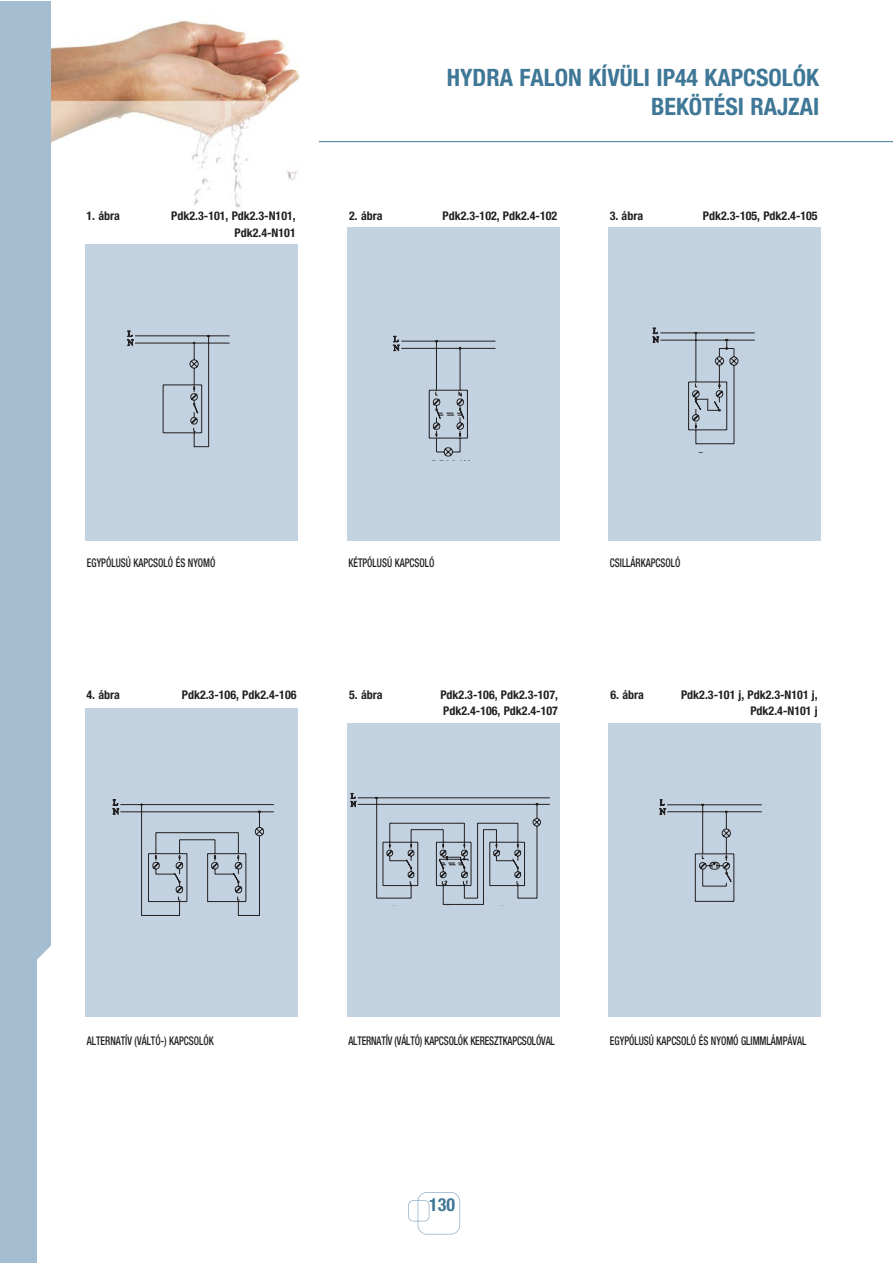
<style>
.page{position:relative;width:893px;height:1263px;background:#fff}
.page>*{position:absolute;margin:0;border:0;box-sizing:border-box;transform-origin:0 0}
.t1{font:24px/28.8px "MG Helv Neue Bold Con";color:#3f7797;text-align:right}
.t2{font:18px "MG Helv Neue Bold Con";color:#3f7797}
.t3{font:12px/16.5px "MG Helv Neue Bold Con";color:#231f20;text-align:right}
.t4{font:12px "MG Helv Neue Med Con";color:#231f20;scale:.8 1}
</style>
<div class="page">
<img style="left:51px;top:20px;width:249px;height:188px">
<hr style="left:319px;top:141px;width:573px;height:1px;background:#3f7797">
<div style="left:85px;top:244px;width:213px;height:297px;background:#c2d2e0"></div>
<div style="left:347px;top:227px;width:213px;height:314px;background:#c2d2e0"></div>
<div style="left:608px;top:227px;width:213px;height:314px;background:#c2d2e0"></div>
<div style="left:85px;top:709px;width:213px;height:308px;background:#c2d2e0"></div>
<div style="left:347px;top:723px;width:213px;height:294px;background:#c2d2e0"></div>
<div style="left:608px;top:724px;width:213px;height:293px;background:#c2d2e0"></div>
<svg style="left:127px;top:331px;width:103px;height:116px"></svg>
<svg style="left:393px;top:336px;width:103px;height:125px"></svg>
<svg style="left:652px;top:328px;width:103px;height:117px"></svg>
<svg style="left:112px;top:799px;width:162px;height:117px"></svg>
<svg style="left:350px;top:793px;width:200px;height:113px"></svg>
<svg style="left:659px;top:799px;width:103px;height:103px"></svg>
<div style="left:418px;top:1192px;width:42px;height:42px;border:2px solid #92b0c7;border-radius:9px"></div>
<div style="left:408px;top:1200px;width:21px;height:21px;border:2px solid #92b0c7;border-radius:5px"></div>
<div style="left:0;top:126px;width:36px;height:1137px;background:#a4bdd1"></div>
<svg style="left:36px;top:945px;width:15px;height:16px"></svg>
<div style="left:0;top:1px;width:51px;height:944px;background:#a4bdd1"></div>
<h1 class="t1" style="left:447px;top:65px;width:374px">HYDRA FALON KÍVÜLI IP44 KAPCSOLÓK<br>BEKÖTÉSI RAJZAI</h1>
<p class="t3" style="left:87px;top:209px;width:35px">1. ábra</p>
<p class="t3" style="left:443px;top:209px;width:116px">Pdk2.3-102, Pdk2.4-102</p>
<p class="t3" style="left:703px;top:209px;width:116px">Pdk2.3-105, Pdk2.4-105</p>
<p class="t3" style="left:349px;top:209px;width:35px">2. ábra</p>
<p class="t3" style="left:610px;top:209px;width:35px">3. ábra</p>
<p class="t3" style="left:171px;top:209px;width:126px">Pdk2.3-101, Pdk2.3-N101,<br>Pdk2.4-N101</p>
<p class="t4" style="left:87px;top:558px;width:162px">EGYPÓLUSÚ KAPCSOLÓ ÉS NYOMÓ</p>
<p class="t4" style="left:348px;top:558px;width:109px">KÉTPÓLUSÚ KAPCSOLÓ</p>
<p class="t4" style="left:610px;top:558px;width:89px">CSILLÁRKAPCSOLÓ</p>
<p class="t3" style="left:87px;top:687px;width:35px">4. ábra</p>
<p class="t3" style="left:349px;top:687px;width:35px">5. ábra</p>
<p class="t3" style="left:611px;top:687px;width:35px">6. ábra</p>
<p class="t3" style="left:440px;top:687px;width:119px;text-align:left">Pdk2.3-106, Pdk2.3-107,<br>Pdk2.4-106, Pdk2.4-107</p>
<p class="t3" style="left:681px;top:687px;width:138px">Pdk2.3-101 j, Pdk2.3-N101 j,<br>Pdk2.4-N101 j</p>
<p class="t3" style="left:182px;top:687px;width:116px">Pdk2.3-106, Pdk2.4-106</p>
<p class="t4" style="left:87px;top:1037px;width:160px">ALTERNATÍV (VÁLTÓ-) KAPCSOLÓK</p>
<p class="t4" style="left:348px;top:1037px;width:259px">ALTERNATÍV (VÁLTÓ) KAPCSOLÓK KERESZTKAPCSOLÓVAL</p>
<p class="t4" style="left:610px;top:1037px;width:247px">EGYPÓLUSÚ KAPCSOLÓ ÉS NYOMÓ GLIMMLÁMPÁVAL</p>
<h2 class="t2" style="left:429px;top:1198px;width:27px">130</h2>
</div>
